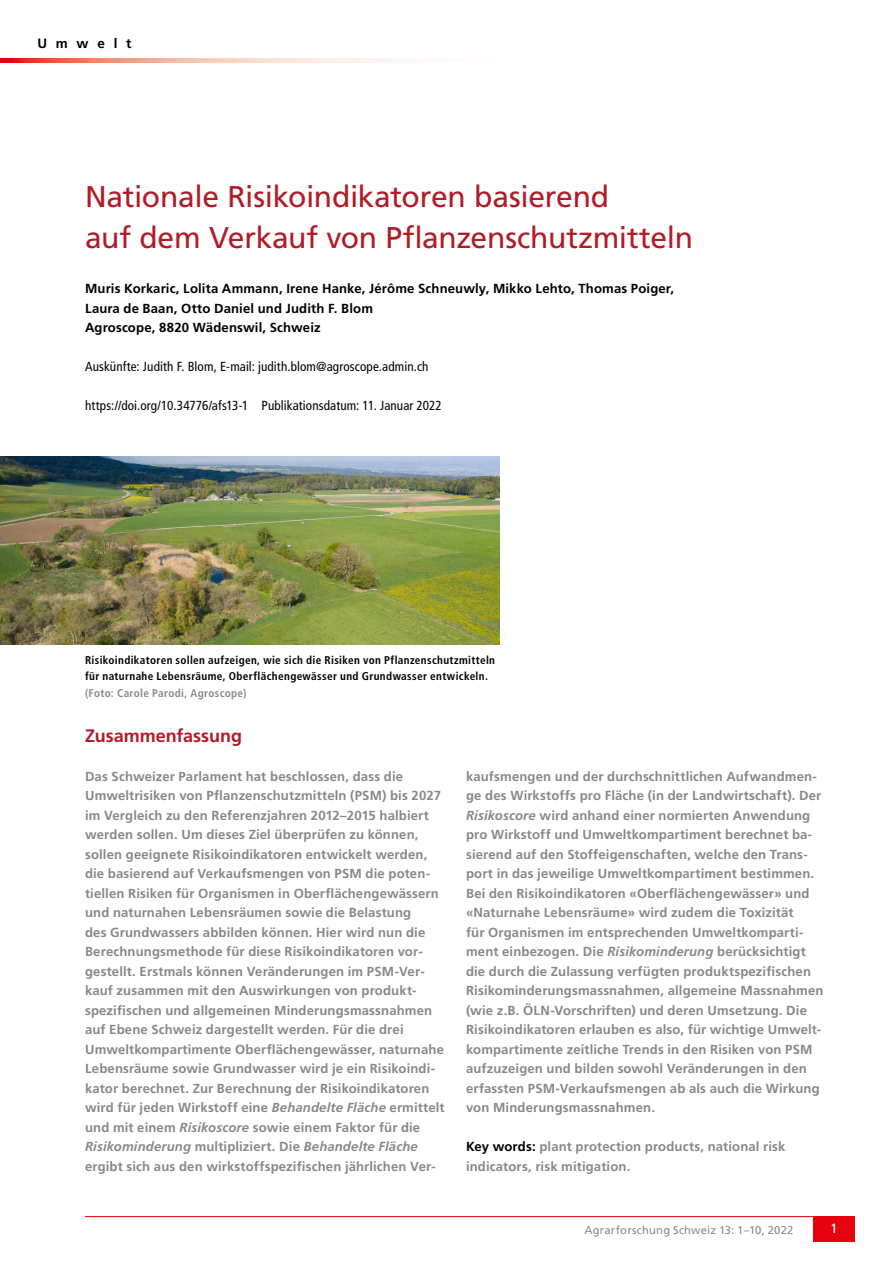
<style>
.page{position:relative;width:893px;height:1263px;background:#fff}
.page>*{position:absolute;margin:0;border:0;box-sizing:border-box;transform-origin:0 0}
.t1{font:30px/40.5px "Frutiger LT Std";letter-spacing:-.01em;color:#b21c27}
.t2{font:700 18px "Frutiger LT Std";color:#b21c27}
.t3{font:700 13.5px "Frutiger LT Std";letter-spacing:.65em;color:#000}
.t4{font:13.5px "Frutiger LT Std";color:#fff}
.t5{font:700 13.2px/19.5px "Frutiger LT Std";letter-spacing:.01em;color:#878988}
.t6{font:700 13.2px/19.5px "Frutiger LT Std";letter-spacing:.01em;color:#000}
.t7{font:condensed 13.2px "Frutiger LT Std";letter-spacing:.01em;color:#000}
.t8{font:700 condensed 11.25px/16.5px "Frutiger LT Std";letter-spacing:.03em;color:#000}
.t9{font:11.25px "Frutiger LT Std";letter-spacing:.015em;color:#878988}
.t10{font:700 condensed 11.25px "Frutiger LT Std";letter-spacing:.03em;color:#878988}
.s1{font-style:italic}
.s2{color:#000}
</style>
<div class="page">
<svg style="left:0;top:58px;width:403px;height:5px;background:#f6b09e"></svg>
<hr style="left:85px;top:1216px;width:770px;height:1px;background:#e7000e">
<div style="left:813px;top:1216px;width:42px;height:26px;background:#e7000e"></div>
<img style="left:0;top:457px;width:499px;height:187px">
<p class="t3" style="left:37px;top:36px;width:96px">Umwelt</p>
<h1 class="t1" style="left:85px;top:177px;width:610px">Nationale Risikoindikatoren basierend<br>auf dem Verkauf von Pflanzenschutzmitteln</h1>
<p class="t6" style="left:85px;top:279px;width:591px">Muris Korkaric, Lolita Ammann, Irene Hanke, Jérôme Schneuwly, Mikko Lehto, Thomas Poiger,<br>Laura de Baan, Otto Daniel und Judith F. Blom<br>Agroscope, 8820 Wädenswil, Schweiz</p>
<p class="t7" style="left:85px;top:359px;width:345px">Auskünfte: Judith F. Blom, E-mail: judith.blom@agroscope.admin.ch</p>
<p class="t7" style="left:85px;top:398px;width:358px">https://doi.org/10.34776/afs13-1 Publikationsdatum: 11. Januar 2022</p>
<p class="t8" style="left:85px;top:651px;width:412px">Risikoindikatoren sollen aufzeigen, wie sich die Risiken von Pflanzenschutzmitteln für naturnahe Lebensräume, Oberflächengewässer und Grundwasser entwickeln.</p>
<p class="t10" style="left:85px;top:686px;width:163px">(Foto: Carole Parodi, Agroscope)</p>
<h2 class="t2" style="left:85px;top:725px;width:158px">Zusammenfassung</h2>
<p class="t5" style="left:85px;top:766px;width:361px">Das Schweizer Parlament hat beschlossen, dass die Umweltrisiken von Pflanzenschutzmitteln (PSM) bis 2027 im Vergleich zu den Referenzjahren 2012–2015 halbiert werden sollen. Um dieses Ziel überprüfen zu können, sollen geeignete Risikoindikatoren entwickelt werden, die basierend auf Verkaufsmengen von PSM die poten&shy;tiellen Risiken für Organismen in Oberflächengewässern und naturnahen Lebensräumen sowie die Belastung<br>des Grundwassers abbilden können. Hier wird nun die Berechnungsmethode für diese Risikoindikatoren vor&shy;gestellt. Erstmals können Veränderungen im PSM-Ver&shy;kauf zusammen mit den Auswirkungen von produkt&shy;spezifischen und allgemeinen Minderungsmassnahmen auf Ebene Schweiz dargestellt werden. Für die drei Umweltkompartimente Oberflächengewässer, naturnahe Lebensräume sowie Grundwasser wird je ein Risikoindi&shy;kator berechnet. Zur Berechnung der Risikoindikatoren wird für jeden Wirkstoff eine <span class="s1">Behandelte Fläche</span> ermittelt und mit einem <span class="s1">Risikoscore</span> sowie einem Faktor für die <span class="s1">Risikominderung</span> multipliziert. Die <span class="s1">Behandelte Fläche </span>ergibt sich aus den wirkstoffspezifischen jährlichen Ver-</p>
<p class="t5" style="left:466px;top:766px;width:359px">kaufsmengen und der durchschnittlichen Aufwandmen&shy;ge des Wirkstoffs pro Fläche (in der Landwirtschaft). Der <span class="s1">Risikoscore</span> wird anhand einer normierten Anwendung pro Wirkstoff und Umweltkompartiment berechnet ba&shy;sierend auf den Stoffeigenschaften, welche den Trans&shy;port in das jeweilige Umweltkompartiment bestimmen.<br>Bei den Risikoindikatoren «Oberflächengewässer» und «Naturnahe Lebensräume» wird zudem die Toxizität<br>für Organismen im entsprechenden Umweltkomparti&shy;ment einbezogen. Die <span class="s1">Risikominderung</span> berücksichtigt die durch die Zulassung verfügten produktspezifischen Risikominderungsmassnahmen, allgemeine Massnahmen (wie z.B. ÖLN-Vorschriften) und deren Umsetzung. Die Risikoindikatoren erlauben es also, für wichtige Umwelt&shy;kompartimente zeitliche Trends in den Risiken von PSM aufzuzeigen und bilden sowohl Veränderungen in den erfassten PSM-Verkaufsmengen ab als auch die Wirkung von Minderungsmassnahmen.</p>
<p class="t5" style="left:466px;top:1137px;width:321px"><span class="s2">Key words:</span> plant protection products, national risk indicators, risk mitigation.</p>
<p class="t9" style="left:584px;top:1223px;width:210px">Agrarforschung Schweiz 13: 1–10, 2022</p>
<p class="t4" style="left:830px;top:1221px;width:9px">1</p>
</div>
